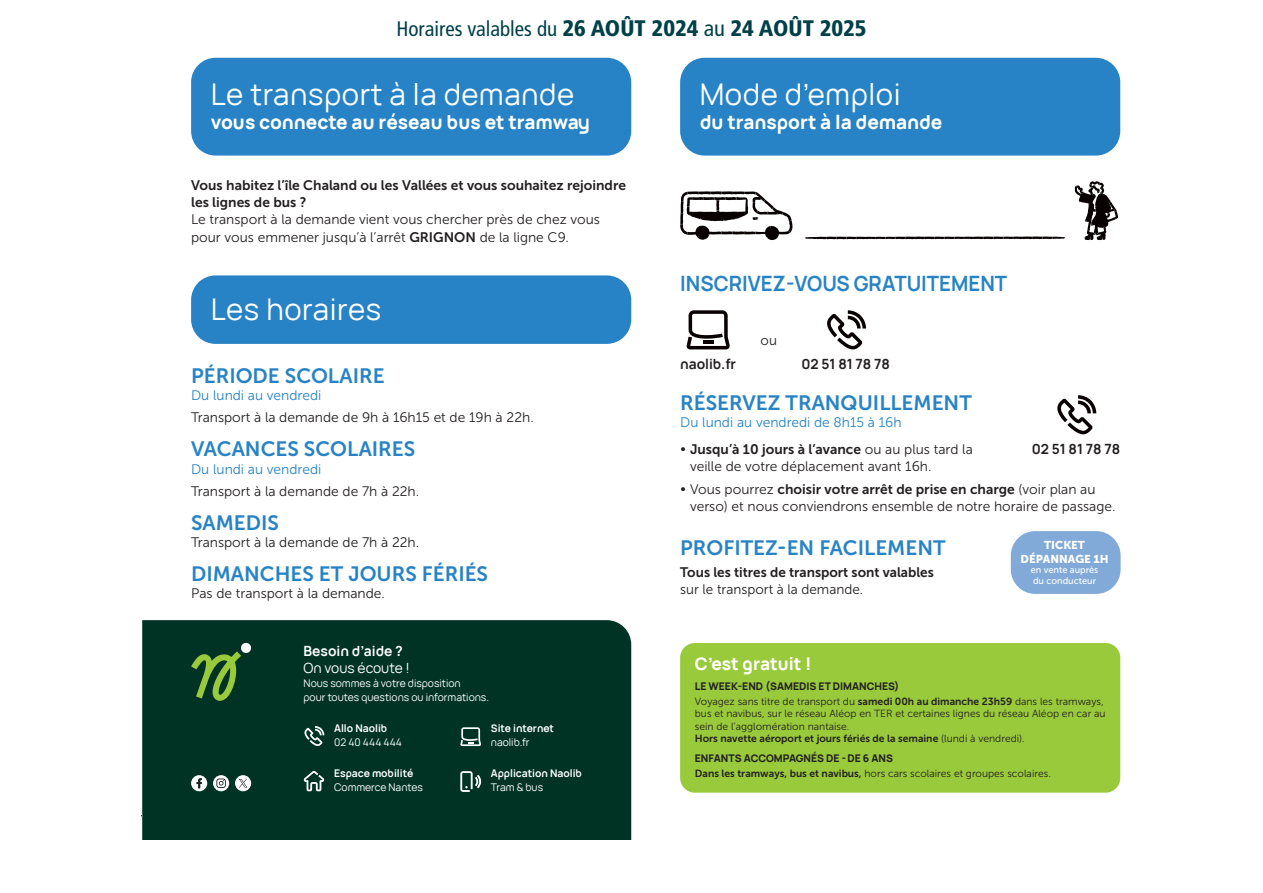
<style>
.page{position:relative;width:1263px;height:893px;background:#fff}
.page>*{position:absolute;margin:0;border:0;box-sizing:border-box;transform-origin:0 0}
.t1{font:29.25px "Naotypo";letter-spacing:.02em;color:#fff}
.t2{font:900 condensed 22.5px "Frutiger LT Std";color:#004048}
.t3{font:20.7px "Museo Sans 700";color:#2783c5}
.t4{font:700 20.7px "Naotypo";color:#2783c5}
.t5{font:800 18.9px "Naotypo";color:#fff}
.t6{font:800 17.25px "Naotypo";color:#fff}
.t7{font:13.8px/17.2px "Museo Sans 300";color:#231f20}
.t8{font:13.8px/17.2px "Museo Sans 700";color:#231f20}
.t9{font:13.8px "Museo Sans 300";color:#2783c5}
.t10{font:700 13.8px "Naotypo";color:#231f20}
.t11{font:700 13.8px "Naotypo";color:#fff}
.t12{font:13.8px "Naotypo";color:#fff}
.t13{font:11.4px/13.6px "Museo Sans 900";color:#fff;text-align:center}
.t14{font:10.35px/12.5px "Museo Sans 300";color:#231f20}
.t15{font:10.35px/13.8px "Naotypo";color:#fff}
.t16{font:10.35px "Museo Sans 700";color:#231f20}
.t17{font:800 10.35px "Naotypo";color:#231f20}
.t18{font:700 10.35px "Naotypo";color:#fff}
.t19{font:9.45px/10.6px "Museo Sans 500";color:#fff}
.s1{font-weight:400;font-size:21px}
.s2{font-weight:400}
.s3{font-family:"Museo Sans 700"}
.s4{font-family:"Museo Sans 300"}
</style>
<div class="page">
<div style="left:142px;top:620px;width:489px;height:220px;background:#003324"></div>
<div style="left:191px;top:58px;width:440px;height:98px;background:#2783c5;border-radius:24px"></div>
<div style="left:191px;top:275px;width:440px;height:69px;background:#2783c5;border-radius:24px"></div>
<div style="left:680px;top:58px;width:440px;height:98px;background:#2783c5;border-radius:24px"></div>
<svg style="left:213px;top:775px;width:16px;height:16px"></svg>
<svg style="left:235px;top:775px;width:16px;height:16px"></svg>
<svg style="left:239px;top:779px;width:8px;height:8px"></svg>
<svg style="left:191px;top:775px;width:16px;height:16px"></svg>
<svg style="left:191px;top:642px;width:61px;height:59px;background:#32632f"></svg>
<svg style="left:460px;top:771px;width:21px;height:20px"></svg>
<svg style="left:304px;top:771px;width:20px;height:20px"></svg>
<svg style="left:304px;top:726px;width:20px;height:20px"></svg>
<svg style="left:460px;top:727px;width:21px;height:19px"></svg>
<svg style="left:686px;top:310px;width:44px;height:39px"></svg>
<svg style="left:827px;top:310px;width:39px;height:39px"></svg>
<svg style="left:680px;top:191px;width:112px;height:49px"></svg>
<svg style="left:1075px;top:181px;width:43px;height:59px"></svg>
<svg style="left:805px;top:236px;width:260px;height:4px"></svg>
<svg style="left:1057px;top:395px;width:39px;height:39px"></svg>
<div style="left:1011px;top:531px;width:109px;height:63px;background:#81aad9;border-radius:24px"></div>
<div style="left:680px;top:643px;width:440px;height:150px;background:#99ca3b;border-radius:15px"></div>
<h2 class="t2" style="left:396px;top:15px;width:472px"><span class="s1">Horaires valables du</span> 26 AOÛT 2024 <span class="s2">au</span> 24 AOÛT 2025</h2>
<h1 class="t1" style="left:211px;top:72px;width:365px">Le transport à la demande</h1>
<h3 class="t5" style="left:211px;top:106px;width:381px">vous connecte au réseau bus et tramway</h3>
<p class="t8" style="left:191px;top:176px;width:436px">Vous habitez l’île Chaland ou les Vallées et vous souhaitez rejoindre les lignes de bus ?</p>
<p class="t7" style="left:191px;top:211px;width:410px">Le transport à la demande vient vous chercher près de chez vous pour vous emmener jusqu’à l’arrêt <span class="s3">GRIGNON</span> de la ligne C9.</p>
<h1 class="t1" style="left:211px;top:288px;width:172px">Les horaires</h1>
<h3 class="t3" style="left:191px;top:364px;width:195px">PÉRIODE SCOLAIRE</h3>
<p class="t9" style="left:191px;top:388px;width:132px">Du lundi au vendredi</p>
<p class="t7" style="left:191px;top:409px;width:344px">Transport à la demande de 9h à 16h15 et de 19h à 22h.</p>
<h3 class="t3" style="left:191px;top:438px;width:226px">VACANCES SCOLAIRES</h3>
<p class="t9" style="left:191px;top:461px;width:132px">Du lundi au vendredi</p>
<p class="t7" style="left:191px;top:482px;width:230px">Transport à la demande de 7h à 22h.</p>
<h3 class="t3" style="left:191px;top:511px;width:89px">SAMEDIS</h3>
<p class="t7" style="left:191px;top:534px;width:230px">Transport à la demande de 7h à 22h.</p>
<h3 class="t3" style="left:191px;top:562px;width:298px">DIMANCHES ET JOURS FÉRIÉS</h3>
<p class="t7" style="left:191px;top:585px;width:195px">Pas de transport à la demande.</p>
<p class="t11" style="left:304px;top:639px;width:101px">Besoin d’aide ?</p>
<p class="t12" style="left:304px;top:658px;width:108px">On vous écoute !</p>
<p class="t15" style="left:304px;top:676px;width:187px">Nous sommes à votre disposition<br>pour toutes questions ou informations.</p>
<p class="t18" style="left:334px;top:720px;width:55px">Allo Naolib</p>
<p class="t15" style="left:334px;top:735px;width:69px">02 40 444 444</p>
<p class="t18" style="left:334px;top:765px;width:81px">Espace mobilité</p>
<p class="t15" style="left:334px;top:780px;width:90px">Commerce Nantes</p>
<p class="t18" style="left:491px;top:720px;width:65px">Site internet</p>
<p class="t15" style="left:491px;top:735px;width:40px">naolib.fr</p>
<p class="t18" style="left:491px;top:765px;width:93px">Application Naolib</p>
<p class="t15" style="left:491px;top:780px;width:54px">Tram &amp; bus</p>
<h1 class="t1" style="left:700px;top:72px;width:202px">Mode d’emploi</h1>
<h3 class="t5" style="left:700px;top:106px;width:244px">du transport à la demande</h3>
<h3 class="t4" style="left:680px;top:266px;width:329px">INSCRIVEZ-VOUS GRATUITEMENT</h3>
<p class="t7" style="left:761px;top:331px;width:18px">ou</p>
<p class="t10" style="left:680px;top:353px;width:57px">naolib.fr</p>
<p class="t10" style="left:801px;top:353px;width:90px">02 51 81 78 78</p>
<h3 class="t3" style="left:680px;top:391px;width:293px">RÉSERVEZ TRANQUILLEMENT</h3>
<p class="t9" style="left:680px;top:415px;width:223px">Du lundi au vendredi de 8h15 à 16h</p>
<p class="t8" style="left:680px;top:441px;width:294px"><span class="s4">•</span> Jusqu’à 10 jours à l’avance <span class="s4">ou au plus tard la</span></p>
<p class="t7" style="left:690px;top:458px;width:243px">veille de votre déplacement avant 16h.</p>
<p class="t8" style="left:680px;top:480px;width:417px"><span class="s4">• Vous pourrez</span> choisir votre arrêt de prise en charge <span class="s4">(voir plan au</span></p>
<p class="t7" style="left:690px;top:498px;width:427px">verso) et nous conviendrons ensemble de notre horaire de passage.</p>
<h3 class="t3" style="left:680px;top:536px;width:267px">PROFITEZ-EN FACILEMENT</h3>
<p class="t8" style="left:680px;top:563px;width:255px">Tous les titres de transport sont valables</p>
<p class="t7" style="left:680px;top:581px;width:184px">sur le transport à la demande.</p>
<p class="t10" style="left:1032px;top:437px;width:90px">02 51 81 78 78</p>
<p class="t13" style="left:1020px;top:538px;width:89px">TICKET<br>DÉPANNAGE 1H</p>
<p class="t19" style="left:1031px;top:565px;width:69px">en vente auprès du conducteur</p>
<p class="t6" style="left:695px;top:649px;width:118px">C’est gratuit !</p>
<p class="t17" style="left:695px;top:677px;width:206px">LE WEEK-END (SAMEDIS ET DIMANCHES)</p>
<p class="t14" style="left:695px;top:695px;width:412px">Voyagez sans titre de transport du <span class="s3">samedi 00h au dimanche 23h59</span> dans les tramways, bus et navibus, sur le réseau Aléop en TER et certaines lignes du réseau Aléop en car au sein de l’agglomération nantaise.</p>
<p class="t16" style="left:695px;top:733px;width:331px">Hors navette aéroport et jours fériés de la semaine <span class="s4">(lundi à vendredi).</span></p>
<p class="t17" style="left:695px;top:749px;width:200px">ENFANTS ACCOMPAGNÉS DE -DE 6 ANS</p>
<p class="t14" style="left:695px;top:767px;width:358px"><span class="s3">Dans les tramways, bus et navibus,</span> hors cars scolaires et groupes scolaires.</p>
</div>
